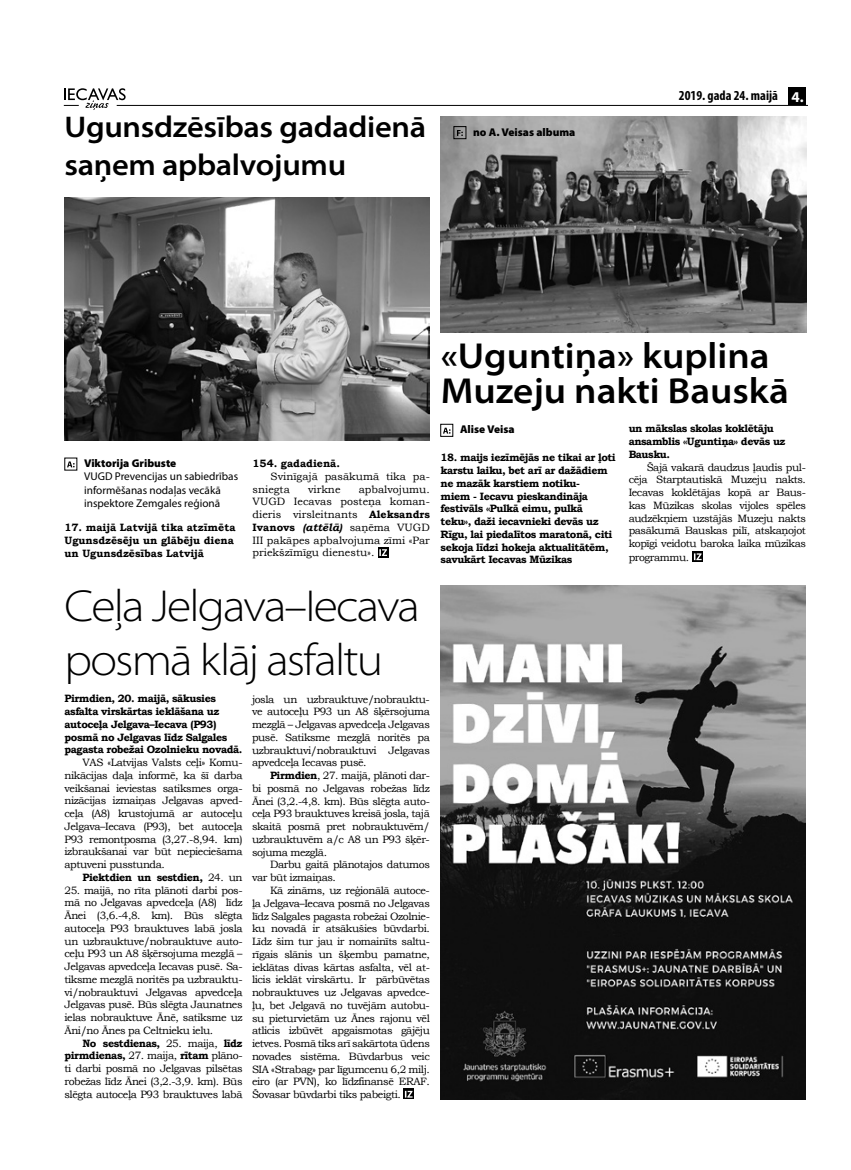
<style>
.page{position:relative;width:851px;height:1170px;background:#fff}
.page>*{position:absolute;margin:0;border:0;box-sizing:border-box;transform-origin:0 0}
.t1{font:300 semi-expanded 45px/54px "Myriad Pro";letter-spacing:-.04em;color:#000}
.t2{font:600 semi-expanded 36.25px/35px "Myriad Pro";color:#000}
.t3{font:600 semi-expanded 30px/37.5px "Myriad Pro";letter-spacing:-.01em;color:#000}
.t4{font:700 condensed 13.75px "Myriad Pro";color:#000}
.t5{font:11.25px/13.5px "Myriad Pro";color:#000}
.t6{font:900 11.25px "Myriad Pro";color:#000}
.t7{font:10.62px/12.8px "Bookman Old Style";letter-spacing:-.04em;color:#000;text-align:justify}
.t8{font:700 10.62px/12.8px "Bookman Old Style";letter-spacing:-.04em;color:#000}
.t9{font:700 10.62px/12.8px "Bookman Old Style";color:#000}
.t10{font:10.62px/12.8px "Bookman Old Style";color:#000}
.s1{font-stretch:normal;font-size:15px;color:#fff}
.s2{font-weight:700}
.s3{font-weight:700;font-style:italic}
.s4{font-weight:400}
</style>
<div class="page">
<hr style="left:117px;top:105px;width:689px;height:1px;background:#000">
<svg style="left:64px;top:88px;width:62px;height:22px"></svg>
<div style="left:788px;top:87px;width:18px;height:18px;background:#000"></div>
<div style="left:378px;top:547px;width:10px;height:10px;background:#000"></div>
<svg style="left:379px;top:549px;width:8px;height:7px"></svg>
<img style="left:65px;top:198px;width:365px;height:243px">
<svg style="left:67px;top:461px;width:8px;height:6px"></svg>
<img style="left:440px;top:585px;width:365px;height:513px">
<svg style="left:692px;top:551px;width:11px;height:10px"></svg>
<svg style="left:693px;top:553px;width:8px;height:7px"></svg>
<svg style="left:443px;top:427px;width:7px;height:6px"></svg>
<div style="left:440px;top:424px;width:13px;height:12px;border:1px solid #000"></div>
<img style="left:441px;top:117px;width:365px;height:215px">
<svg style="left:403px;top:1088px;width:11px;height:11px"></svg>
<svg style="left:405px;top:1090px;width:7px;height:7px"></svg>
<svg style="left:457px;top:130px;width:6px;height:6px"></svg>
<div style="left:453px;top:126px;width:13px;height:13px;border:1px solid #000"></div>
<h3 class="t3" style="left:64px;top:109px;width:363px">Ugunsdzēsības gadadienā saņem apbalvojumu</h3>
<p class="t6" style="left:473px;top:126px;width:104px">no A. Veisas albuma</p>
<p class="t4" style="left:678px;top:87px;width:126px">2019. gada 24. maijā <span class="s1">4.</span></p>
<p class="t6" style="left:84px;top:456px;width:94px">Viktorija Gribuste</p>
<p class="t5" style="left:84px;top:469px;width:155px">VUGD Prevencijas un sabiedrības informēšanas nodaļas vecākā inspektore Zemgales reģionā</p>
<p class="t9" style="left:64px;top:521px;width:172px">17. maijā Latvijā tika atzīmēta<br>Ugunsdzēsēju un glābēju diena un Ugunsdzēsības Latvijā</p>
<p class="t9" style="left:252px;top:457px;width:89px">154. gadadienā.</p>
<p class="t10" style="left:252px;top:470px;width:179px;text-indent:18px">Svinīgajā pasākumā tika pa&shy;sniegta</p>
<p class="t7" style="left:252px;top:482px;width:179px;text-indent:106px">apbalvojumu.<br>VUGD Iecavas posteņa koman&shy;dieris virsleitnants <span class="s2">Aleksandrs Ivanovs</span> <span class="s3">(attēlā)</span> saņēma VUGD III pakāpes apbalvojuma zīmi «Par priekšzīmīgu dienestu».</p>
<p class="t7" style="left:308px;top:482px;width:34px">virkne</p>
<h1 class="t1" style="left:64px;top:579px;width:357px">Ceļa Jelgava–Iecava posmā klāj asfaltu</h1>
<p class="t8" style="left:64px;top:692px;width:179px">Pirmdien, 20. maijā, sākusies asfalta virskārtas ieklāšana uz autoceļa Jelgava–Iecava (P93) posmā no Jelgavas līdz Salgales pagasta robežai Ozolnieku novadā.</p>
<p class="t7" style="left:64px;top:756px;width:179px;text-indent:18px">VAS «Latvijas Valsts ceļi» Komu&shy;nikācijas daļa informē, ka šī darba veikšanai ieviestas satiksmes orga&shy;nizācijas izmaiņas Jelgavas apved&shy;ceļa (A8) krustojumā ar autoceļu Jelgava–Iecava (P93), bet autoceļa P93 remontposma (3,27.-8,94. km) izbraukšanai var būt nepieciešama aptuveni pusstunda.</p>
<p class="t8" style="left:82px;top:870px;width:161px">Piektdien un sestdien, <span class="s4">24. un</span></p>
<p class="t7" style="left:64px;top:883px;width:179px">25. maijā, no rīta plānoti darbi pos&shy;mā no Jelgavas apvedceļa (A8) līdz Ānei (3,6.-4,8. km). Būs slēgta autoceļa P93 brauktuves labā josla un uzbrauktuve/nobrauktuve auto&shy;ceļu P93 un A8 šķērsojuma mezglā – Jelgavas apvedceļa Iecavas pusē. Sa&shy;tiksme mezglā noritēs pa uzbrauktu&shy;vi/nobrauktuvi Jelgavas apvedceļa Jelgavas pusē. Būs slēgta Jaunatnes ielas nobrauktuve Ānē, satiksme uz Āni/no Ānes pa Celtnieku ielu.</p>
<p class="t7" style="left:64px;top:1036px;width:179px;text-indent:18px"><span class="s2">No sestdienas,</span> 25. maija, <span class="s2">līdz pirmdienas,</span> 27. maija, <span class="s2">rītam</span> plāno&shy;ti darbi posmā no Jelgavas pilsētas robežas līdz Ānei (3,2.-3,9. km). Būs slēgta autoceļa P93 brauktuves labā</p>
<p class="t7" style="left:252px;top:692px;width:179px">josla un uzbrauktuve/nobrauktu&shy;ve autoceļu P93 un A8 šķērsojuma mezglā – Jelgavas apvedceļa Jelgavas pusē. Satiksme mezglā noritēs pa uzbrauktuvi/nobrauktuvi Jelgavas apvedceļa Iecavas pusē.</p>
<p class="t7" style="left:252px;top:769px;width:179px;text-indent:18px"><span class="s2">Pirmdien</span>, 27. maijā, plānoti dar&shy;bi posmā no Jelgavas robežas līdz Ānei (3,2.-4,8. km). Būs slēgta auto&shy;ceļa P93 brauktuves kreisā josla, tajā skaitā posmā pret nobrauktuvēm/ uzbrauktuvēm a/c A8 un P93 šķēr&shy;sojuma mezglā.</p>
<p class="t7" style="left:252px;top:858px;width:179px;text-indent:18px">Darbu gaitā plānotajos datumos var būt izmaiņas.</p>
<p class="t7" style="left:252px;top:884px;width:179px;text-indent:18px">Kā zināms, uz reģionālā autoce&shy;ļa Jelgava–Iecava posmā no Jelgavas līdz Salgales pagasta robežai Ozolnie&shy;ku novadā ir atsākušies būvdarbi.<br>Līdz šim tur jau ir nomainīts saltu&shy;rīgais slānis un šķembu pamatne, ieklātas divas kārtas asfalta, vēl at&shy;licis ieklāt virskārtu. Ir pārbūvētas nobrauktuves uz Jelgavas apvedce&shy;ļu, bet Jelgavā no tuvējām autobu&shy;su pieturvietām uz Ānes rajonu vēl atlicis izbūvēt apgaismotas gājēju ietves. Posmā tiks arī sakārtota ūdens novades sistēma. Būvdarbus veic SIA «Strabag» par līgumcenu 6,2 milj. eiro (ar PVN), ko līdzfinansē ERAF.<br>Šovasar būvdarbi tiks pabeigti.</p>
<h2 class="t2" style="left:441px;top:338px;width:349px">«Uguntiņa» kuplina<br>Muzeju nakti Bauskā</h2>
<p class="t6" style="left:460px;top:423px;width:56px">Alise Veisa</p>
<p class="t8" style="left:440px;top:451px;width:177px">18. maijs iezīmējās ne tikai ar ļoti karstu laiku, bet arī ar dažādiem ne mazāk karstiem notiku-<br>miem - Iecavu pieskandināja festivāls «Pulkā eimu, pulkā teku», daži iecavnieki devās uz<br>Rīgu, lai piedalītos maratonā, citi sekoja līdzi hokeja aktualitātēm, savukārt Iecavas Mūzikas</p>
<p class="t8" style="left:628px;top:422px;width:158px">un mākslas skolas koklētāju ansamblis «Uguntiņa» devās uz<br>Bausku.</p>
<p class="t7" style="left:628px;top:460px;width:179px;text-indent:18px">Šajā vakarā daudzus ļaudis pul&shy;cēja Starptautiskā Muzeju nakts.<br>Iecavas koklētājas kopā ar Baus&shy;kas Mūzikas skolas vijoles spēles audzēkņiem uzstājās Muzeju nakts pasākumā Bauskas pilī, atskaņojot kopīgi veidotu baroka laika mūzikas programmu.</p>
</div>
